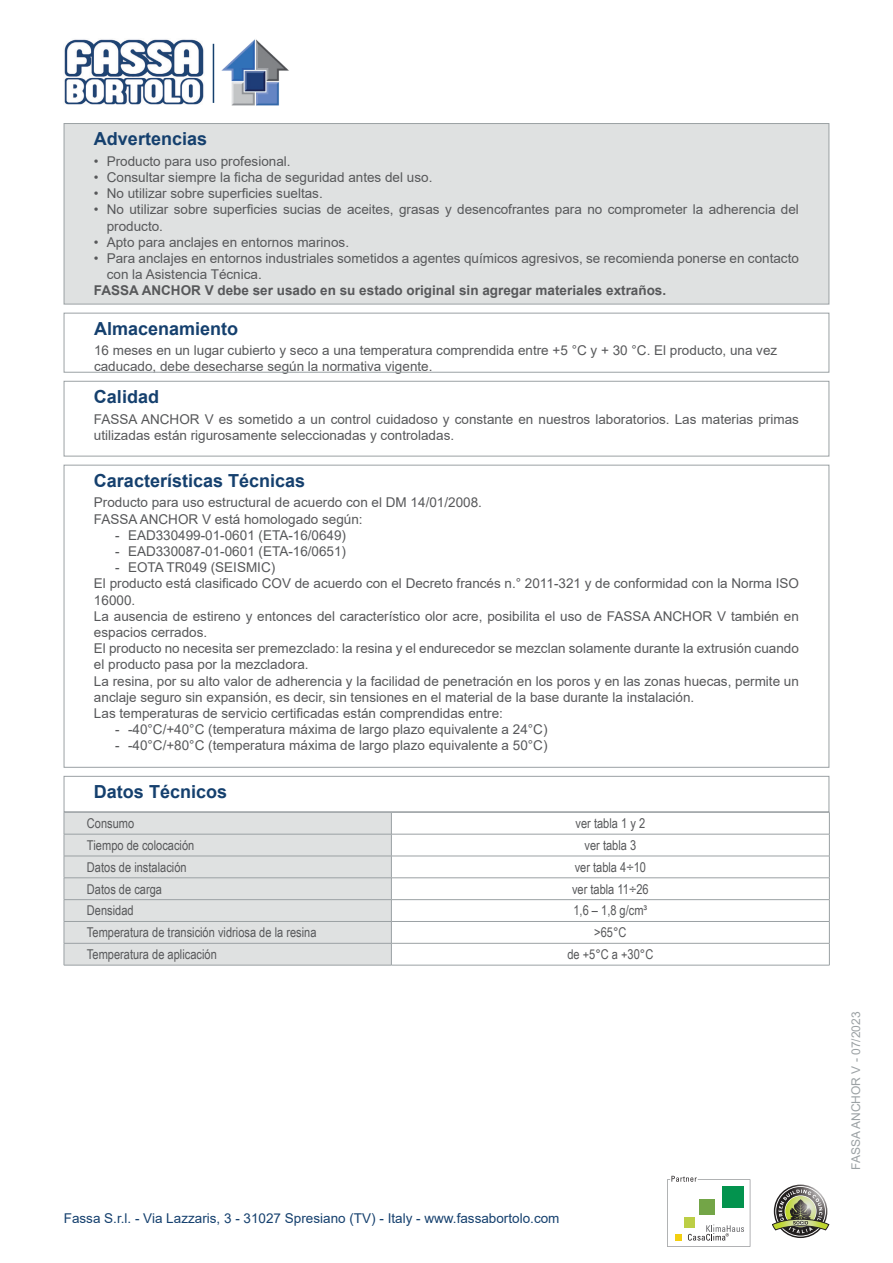
<style>
.page{position:relative;width:893px;height:1263px;background:#fff}
.page>*{position:absolute;margin:0;border:0;box-sizing:border-box;transform-origin:0 0}
.Titolo{font:700 18px "Arial";color:#15406e}
.Conservazione{font:700 18px "Arial";color:#15406e}
.Caratteristiche_tecniche{font:13.5px/16.2px "Arial";color:#57585a}
.Qualita{font:13.5px/16.2px "Arial";color:#57585a}
.Conservazione-2{font:13.5px/16.2px "Arial";color:#57585a}
.normale_sx{font:13.5px "Arial Narrow";color:#57585a}
.normale_centrato{font:13.5px "Arial Narrow";color:#57585a}
.Note{font:700 13.5px "Arial";color:#57585a}
.t1{font:13.5px "Arial";color:#15406e}
.t2{font:12px "Arial";color:#9ba1a4}
</style>
<div class="page">
<div style="left:64px;top:124px;width:765px;height:180px;background:#dfe1e1"></div>
<div style="left:64px;top:123px;width:765px;height:181px;border:1px solid #9ba1a4"></div>
<div style="left:64px;top:313px;width:765px;height:59px;border:1px solid #9ba1a4"></div>
<div style="left:64px;top:381px;width:765px;height:75px;border:1px solid #9ba1a4"></div>
<div style="left:64px;top:776px;width:765px;height:36px;border:1px solid #9ba1a4"></div>
<div style="left:65px;top:813px;width:326px;height:152px;background:#dfe1e1"></div>
<hr style="left:64px;top:812px;width:327px;height:1px;background:#9ba1a4">
<hr style="left:391px;top:812px;width:439px;height:1px;background:#9ba1a4">
<hr style="left:64px;top:834px;width:327px;height:1px;background:#9ba1a4">
<hr style="left:391px;top:834px;width:439px;height:1px;background:#9ba1a4">
<hr style="left:64px;top:856px;width:327px;height:1px;background:#9ba1a4">
<hr style="left:391px;top:856px;width:439px;height:1px;background:#9ba1a4">
<hr style="left:64px;top:877px;width:327px;height:1px;background:#9ba1a4">
<hr style="left:391px;top:877px;width:439px;height:1px;background:#9ba1a4">
<hr style="left:64px;top:899px;width:327px;height:1px;background:#9ba1a4">
<hr style="left:391px;top:899px;width:439px;height:1px;background:#9ba1a4">
<hr style="left:64px;top:921px;width:327px;height:1px;background:#9ba1a4">
<hr style="left:391px;top:921px;width:439px;height:1px;background:#9ba1a4">
<hr style="left:64px;top:943px;width:327px;height:1px;background:#9ba1a4">
<svg style="left:64px;top:813px;width:1px;height:152px"></svg>
<hr style="left:64px;top:965px;width:327px;height:1px;background:#9ba1a4">
<hr style="left:391px;top:943px;width:439px;height:1px;background:#9ba1a4">
<svg style="left:391px;top:812px;width:1px;height:153px"></svg>
<svg style="left:829px;top:812px;width:1px;height:153px"></svg>
<hr style="left:391px;top:965px;width:439px;height:1px;background:#9ba1a4">
<svg style="left:667px;top:1176px;width:83px;height:71px"></svg>
<svg style="left:772px;top:1186px;width:57px;height:50px"></svg>
<img style="left:64px;top:39px;width:140px;height:66px">
<hr style="left:213px;top:44px;width:1px;height:59px;background:#15406e">
<img style="left:221px;top:39px;width:68px;height:67px">
<p class="Titolo" style="left:94px;top:126px;width:115px">Advertencias</p>
<p class="Caratteristiche_tecniche" style="left:94px;top:153px;width:198px">• Producto para uso profesional.</p>
<p class="Caratteristiche_tecniche" style="left:94px;top:169px;width:340px">• Consultar siempre la ficha de seguridad antes del uso.</p>
<p class="Caratteristiche_tecniche" style="left:94px;top:185px;width:230px">• No utilizar sobre superficies sueltas.</p>
<p class="Caratteristiche_tecniche" style="left:107px;top:201px;width:694px;text-indent:-13px">• No utilizar sobre superficies sucias de aceites, grasas y desencofrantes para no comprometer la adherencia del producto.</p>
<p class="Caratteristiche_tecniche" style="left:94px;top:234px;width:257px">• Apto para anclajes en entornos marinos.</p>
<p class="Caratteristiche_tecniche" style="left:107px;top:250px;width:694px;text-indent:-13px">• Para anclajes en entornos industriales sometidos a agentes químicos agresivos, se recomienda ponerse en contacto con la Asistencia Técnica.</p>
<p class="Note" style="left:94px;top:281px;width:574px">FASSA ANCHOR V debe ser usado en su estado original sin agregar materiales extraños.</p>
<p class="Conservazione" style="left:94px;top:316px;width:146px">Almacenamiento</p>
<p class="Conservazione-2" style="left:94px;top:342px;width:685px">16 meses en un lugar cubierto y seco a una temperatura comprendida entre +5 °C y + 30 °C. El producto, una vez caducado, debe desecharse según la normativa vigente.</p>
<p class="Titolo" style="left:94px;top:384px;width:67px">Calidad</p>
<p class="Qualita" style="left:94px;top:411px;width:706px">FASSA ANCHOR V es sometido a un control cuidadoso y constante en nuestros laboratorios. Las materias primas utilizadas están rigurosamente seleccionadas y controladas.</p>
<p class="Titolo" style="left:94px;top:468px;width:213px">Características Técnicas</p>
<p class="Caratteristiche_tecniche" style="left:94px;top:494px;width:389px">Producto para uso estructural de acuerdo con el DM 14/01/2008.</p>
<p class="Caratteristiche_tecniche" style="left:94px;top:511px;width:270px">FASSA ANCHOR V está homologado según:</p>
<p class="Caratteristiche_tecniche" style="left:115px;top:527px;width:232px">- EAD330499-01-0601 (ETA-16/0649)</p>
<p class="Caratteristiche_tecniche" style="left:115px;top:543px;width:232px">- EAD330087-01-0601 (ETA-16/0651)</p>
<p class="Caratteristiche_tecniche" style="left:115px;top:559px;width:162px">- EOTA TR049 (SEISMIC)</p>
<p class="Caratteristiche_tecniche" style="left:94px;top:575px;width:706px">El producto está clasificado COV de acuerdo con el Decreto francés n.° 2011-321 y de conformidad con la Norma ISO<br>16000.</p>
<p class="Caratteristiche_tecniche" style="left:94px;top:608px;width:706px">La ausencia de estireno y entonces del característico olor acre, posibilita el uso de FASSA ANCHOR V también en espacios cerrados.</p>
<p class="Caratteristiche_tecniche" style="left:94px;top:640px;width:706px">El producto no necesita ser premezclado: la resina y el endurecedor se mezclan solamente durante la extrusión cuando el producto pasa por la mezcladora.</p>
<p class="Caratteristiche_tecniche" style="left:94px;top:673px;width:706px">La resina, por su alto valor de adherencia y la facilidad de penetración en los poros y en las zonas huecas, permite un anclaje seguro sin expansión, es decir, sin tensiones en el material de la base durante la instalación.</p>
<p class="Caratteristiche_tecniche" style="left:94px;top:705px;width:410px">Las temperaturas de servicio certificadas están comprendidas entre:</p>
<p class="Caratteristiche_tecniche" style="left:115px;top:721px;width:434px">- -40°C/+40°C (temperatura máxima de largo plazo equivalente a 24°C)</p>
<p class="Caratteristiche_tecniche" style="left:115px;top:737px;width:434px">- -40°C/+80°C (temperatura máxima de largo plazo equivalente a 50°C)</p>
<p class="Titolo" style="left:94px;top:779px;width:135px">Datos Técnicos</p>
<p class="normale_sx" style="left:87px;top:813px;width:49px">Consumo</p>
<p class="normale_centrato" style="left:576px;top:813px;width:71px">ver tabla 1 y 2</p>
<p class="normale_sx" style="left:87px;top:835px;width:109px">Tiempo de colocación</p>
<p class="normale_centrato" style="left:584px;top:835px;width:53px">ver tabla 3</p>
<p class="normale_sx" style="left:87px;top:857px;width:101px">Datos de instalación</p>
<p class="normale_centrato" style="left:575px;top:857px;width:73px">ver tabla 4÷10</p>
<p class="normale_sx" style="left:87px;top:879px;width:77px">Datos de carga</p>
<p class="normale_centrato" style="left:572px;top:879px;width:78px">ver tabla 11÷26</p>
<p class="normale_sx" style="left:87px;top:901px;width:48px">Densidad</p>
<p class="normale_centrato" style="left:573px;top:901px;width:75px">1,6 – 1,8 g/cm³</p>
<p class="normale_sx" style="left:87px;top:923px;width:231px">Temperatura de transición vidriosa de la resina</p>
<p class="normale_centrato" style="left:594px;top:923px;width:34px">&gt;65°C</p>
<p class="normale_sx" style="left:87px;top:944px;width:131px">Temperatura de aplicación</p>
<p class="normale_centrato" style="left:567px;top:944px;width:87px">de +5°C a +30°C</p>
<p class="t1" style="left:64px;top:1208px;width:497px">Fassa S.r.l. - Via Lazzaris, 3 - 31027 Spresiano (TV) - Italy - www.fassabortolo.com</p>
<p class="t2" style="left:848px;top:1170px;width:160px;rotate:-90deg">FASSA ANCHOR V - 07/2023</p>
</div>
